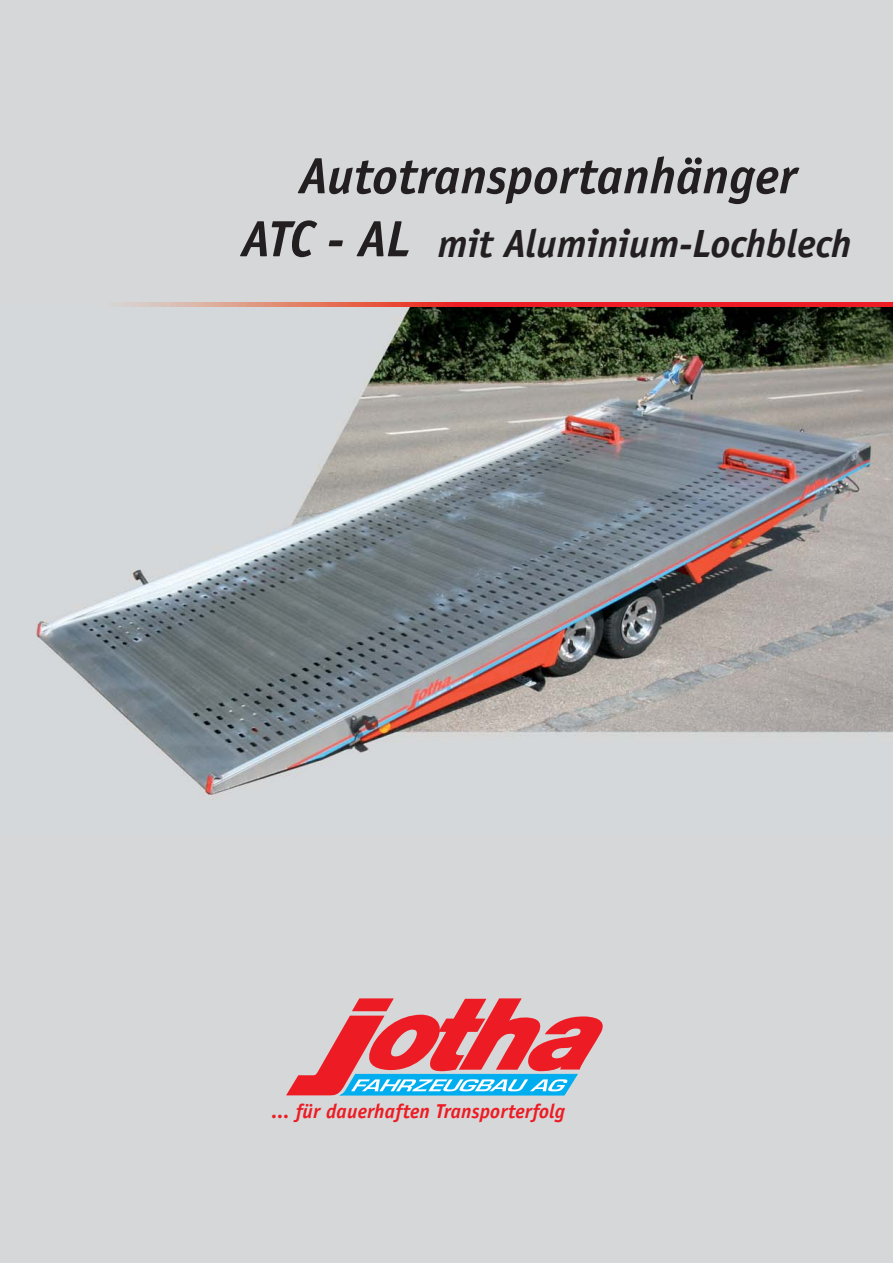
<style>
.page{position:relative;width:893px;height:1263px;background:#fff}
.page>*{position:absolute;margin:0;border:0;box-sizing:border-box;transform-origin:0 0}
.t1{font:italic 700 52.5px "Officina Sans";color:#231f20}
.t2{font:italic 700 40.5px "Officina Sans";color:#231f20}
.t3{font:italic 700 20.7px "Officina Sans";letter-spacing:.005em;color:#ed1c24}
.s1{font-size:52.5px}
</style>
<div class="page">
<div style="left:0;top:928px;width:893px;height:335px;background:#d5d7d8"></div>
<div style="left:0;top:0;width:893px;height:1099px;background:#d5d7d8"></div>
<img style="left:36px;top:306px;width:857px;height:494px">
<img style="left:124px;top:303px;width:769px;height:3px">
<svg style="left:286px;top:998px;width:317px;height:98px"></svg>
<h1 class="t1" style="left:300px;top:155px;width:498px">Autotransportanhänger</h1>
<h2 class="t2" style="left:242px;top:227px;width:611px"><span class="s1">ATC - AL</span> mit Aluminium-Lochblech</h2>
<p class="t3" style="left:272px;top:1103px;width:295px">... für dauerhaften Transporterfolg</p>
</div>
